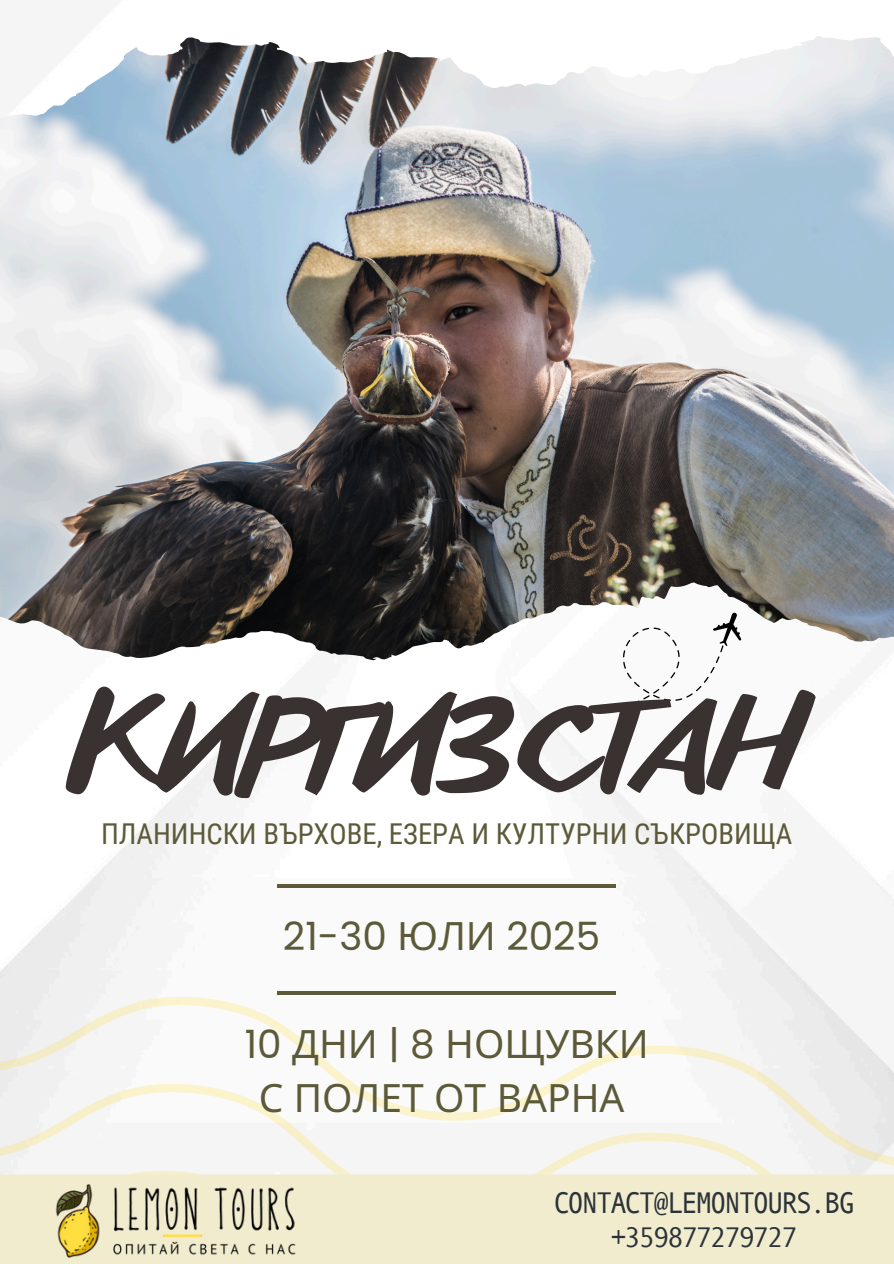
<style>
.page{position:relative;width:894px;height:1264px;background:#fff}
.page>*{position:absolute;margin:0;border:0;box-sizing:border-box;transform-origin:0 0}
.t1{font:118.05px "Anothershabby";color:#3a3231}
.t2{font:39px/54px "Noto Sans";color:#5d5a39;text-align:center}
.t3{font:39px "Poppins";color:#5d5a39}
.t4{font:30px "Andale Mono WTJ";letter-spacing:-.025em;color:#2b3339}
.t5{font:28.65px "Roboto Condensed";color:#5d5a39}
.t6{font:28.5px "Andale Mono WTJ";color:#2b3339}
.s1{font-family:"Noto Sans"}
.s2{font-family:"Poppins"}
</style>
<div class="page">
<img style="left:0;top:0;width:893px;height:995px">
<img style="left:203px;top:36px;width:690px;height:552px">
<svg style="left:0;top:1168px;width:870px;height:6px;fill:#f5f5f5"></svg>
<svg style="left:0;top:995px;width:893px;height:173px;fill:#f5f5f5"></svg>
<div style="left:0;top:1174px;width:893px;height:89px;background:#f2eccf"></div>
<hr style="left:277px;top:884px;width:339px;height:4px;background:#5d5a39">
<svg style="left:610px;top:612px;width:131px;height:99px"></svg>
<hr style="left:277px;top:991px;width:339px;height:4px;background:#5d5a39">
<img style="left:55px;top:1184px;width:242px;height:73px">
<p class="t1" style="left:71px;top:683px;width:728px">КИРГИЗСТАН</p>
<h2 class="t5" style="left:101px;top:817px;width:692px">ПЛАНИНСКИ ВЪРХОВЕ, ЕЗЕРА И КУЛТУРНИ СЪКРОВИЩА</h2>
<p class="t3" style="left:283px;top:909px;width:319px">21-30 <span class="s1">ЮЛИ</span> 2025</p>
<h1 class="t2" style="left:244px;top:1015px;width:405px"><span class="s2">10</span> ДНИ <span class="s2">| 8</span> НОЩУВКИ<br>С ПОЛЕТ ОТ ВАРНА</h1>
<p class="t4" style="left:554px;top:1176px;width:301px">CONTACT@LEMONTOURS.BG</p>
<h2 class="t6" style="left:611px;top:1213px;width:187px">+359877279727</h2>
</div>
